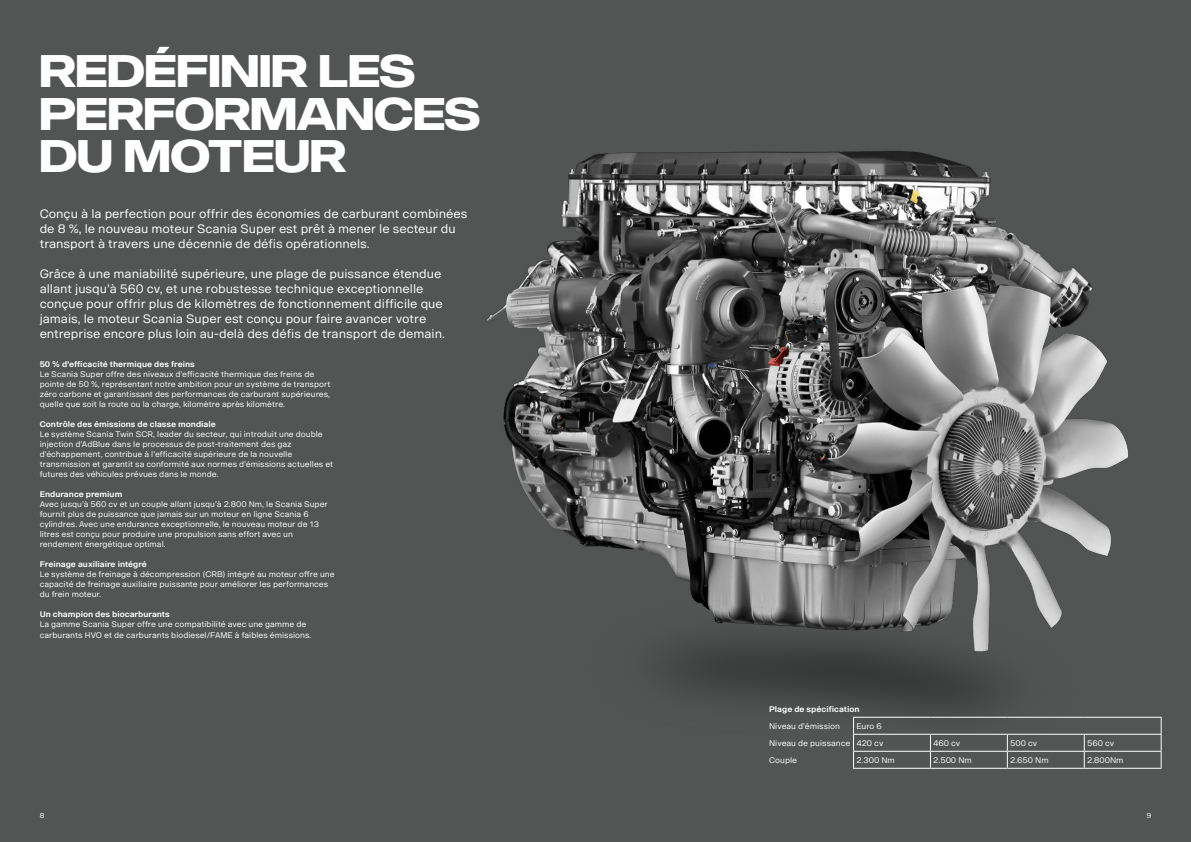
<style>
.page{position:relative;width:1191px;height:842px;background:#535454}
.page>*{position:absolute;margin:0;border:0;box-sizing:border-box;transform-origin:0 0}
.t1{font:700 45px/42.8px "Scania Sans Headline";color:#fff}
.t2{font:12px/15px "Scania Sans";color:#fff}
.t3{font:8px/10px "Scania Sans";color:#fff}
.t4{font:700 8px "Scania Sans";color:#fff}
.t5{font:7px "Scania Sans";color:#fff}
</style>
<div class="page">
<img style="left:487px;top:151px;width:659px;height:592px">
<hr style="left:765px;top:734px;width:88px;height:1px;background:#535454">
<hr style="left:853px;top:717px;width:77px;height:1px;background:#fff">
<hr style="left:930px;top:717px;width:77px;height:1px;background:#fff">
<hr style="left:1007px;top:717px;width:77px;height:1px;background:#fff">
<hr style="left:1084px;top:717px;width:77px;height:1px;background:#fff">
<hr style="left:853px;top:734px;width:77px;height:1px;background:#fff">
<hr style="left:930px;top:734px;width:77px;height:1px;background:#fff">
<hr style="left:1007px;top:734px;width:77px;height:1px;background:#fff">
<hr style="left:1084px;top:734px;width:77px;height:1px;background:#fff">
<hr style="left:853px;top:751px;width:77px;height:1px;background:#fff">
<svg style="left:853px;top:718px;width:1px;height:50px"></svg>
<hr style="left:930px;top:751px;width:77px;height:1px;background:#fff">
<svg style="left:930px;top:735px;width:1px;height:33px"></svg>
<hr style="left:1007px;top:751px;width:77px;height:1px;background:#fff">
<svg style="left:1006px;top:735px;width:1px;height:33px"></svg>
<hr style="left:1084px;top:751px;width:77px;height:1px;background:#fff">
<svg style="left:1083px;top:735px;width:1px;height:33px"></svg>
<svg style="left:1160px;top:716px;width:1px;height:52px"></svg>
<hr style="left:853px;top:768px;width:77px;height:1px;background:#fff">
<hr style="left:930px;top:768px;width:77px;height:1px;background:#fff">
<hr style="left:1007px;top:768px;width:77px;height:1px;background:#fff">
<hr style="left:1084px;top:768px;width:77px;height:1px;background:#fff">
<h1 class="t1" style="left:40px;top:49px;width:442px">REDÉFINIR LES<br>PERFORMANCES<br>DU MOTEUR</h1>
<h2 class="t2" style="left:40px;top:206px;width:429px">Conçu à la perfection pour offrir des économies de carburant combinées de 8 %, le nouveau moteur Scania Super est prêt à mener le secteur du transport à travers une décennie de défis opérationnels.</h2>
<p class="t2" style="left:40px;top:266px;width:406px">Grâce à une maniabilité supérieure, une plage de puissance étendue allant jusqu’à 560 cv, et une robustesse technique exceptionnelle conçue pour offrir plus de kilomètres de fonctionnement difficile que jamais, le moteur Scania Super est conçu pour faire avancer votre entreprise encore plus loin au-delà des défis de transport de demain.</p>
<p class="t4" style="left:40px;top:360px;width:157px">50 % d’efficacité thermique des freins</p>
<p class="t3" style="left:40px;top:370px;width:292px">Le Scania Super offre des niveaux d’efficacité thermique des freins de pointe de 50 %, représentant notre ambition pour un système de transport zéro carbone et garantissant des performances de carburant supérieures, quelle que soit la route ou la charge, kilomètre après kilomètre.</p>
<p class="t4" style="left:40px;top:420px;width:178px">Contrôle des émissions de classe mondiale</p>
<p class="t3" style="left:40px;top:430px;width:295px">Le système Scania Twin SCR, leader du secteur, qui introduit une double injection d’AdBlue dans le processus de post-traitement des gaz d’échappement, contribue à l’efficacité supérieure de la nouvelle transmission et garantit sa conformité aux normes d’émissions actuelles et futures des véhicules prévues dans le monde.</p>
<p class="t4" style="left:40px;top:490px;width:84px">Endurance premium</p>
<p class="t3" style="left:40px;top:500px;width:290px">Avec jusqu’à 560 cv et un couple allant jusqu’à 2.800 Nm, le Scania Super fournit plus de puissance que jamais sur un moteur en ligne Scania 6 cylindres. Avec une endurance exceptionnelle, le nouveau moteur de 13 litres est conçu pour produire une propulsion sans effort avec un rendement énergétique optimal.</p>
<p class="t4" style="left:40px;top:560px;width:109px">Freinage auxiliaire intégré</p>
<p class="t3" style="left:40px;top:570px;width:296px">Le système de freinage à décompression (CRB) intégré au moteur offre une capacité de freinage auxiliaire puissante pour améliorer les performances du frein moteur.</p>
<p class="t4" style="left:40px;top:610px;width:132px">Un champion des biocarburants</p>
<p class="t3" style="left:40px;top:620px;width:273px">La gamme Scania Super offre une compatibilité avec une gamme de carburants HVO et de carburants biodiesel/FAME à faibles émissions.</p>
<p class="t4" style="left:769px;top:704px;width:92px">Plage de spécification</p>
<p class="t3" style="left:769px;top:721px;width:72px">Niveau d’émission</p>
<p class="t3" style="left:769px;top:717px;width:116px;line-height:17px;text-align:right">Euro 6<br>Niveau de puissance 420 cv</p>
<p class="t3" style="left:933px;top:738px;width:28px">460 cv</p>
<p class="t3" style="left:1010px;top:738px;width:28px">500 cv</p>
<p class="t3" style="left:1087px;top:738px;width:28px">560 cv</p>
<p class="t3" style="left:769px;top:755px;width:29px">Couple</p>
<p class="t3" style="left:856px;top:755px;width:40px">2.300 Nm</p>
<p class="t3" style="left:933px;top:755px;width:40px">2.500 Nm</p>
<p class="t3" style="left:1010px;top:755px;width:40px">2.650 Nm</p>
<p class="t3" style="left:1087px;top:755px;width:38px">2.800Nm</p>
<p class="t5" style="left:40px;top:811px;width:6px">8</p>
<p class="t5" style="left:1146px;top:811px;width:6px">9</p>
</div>
